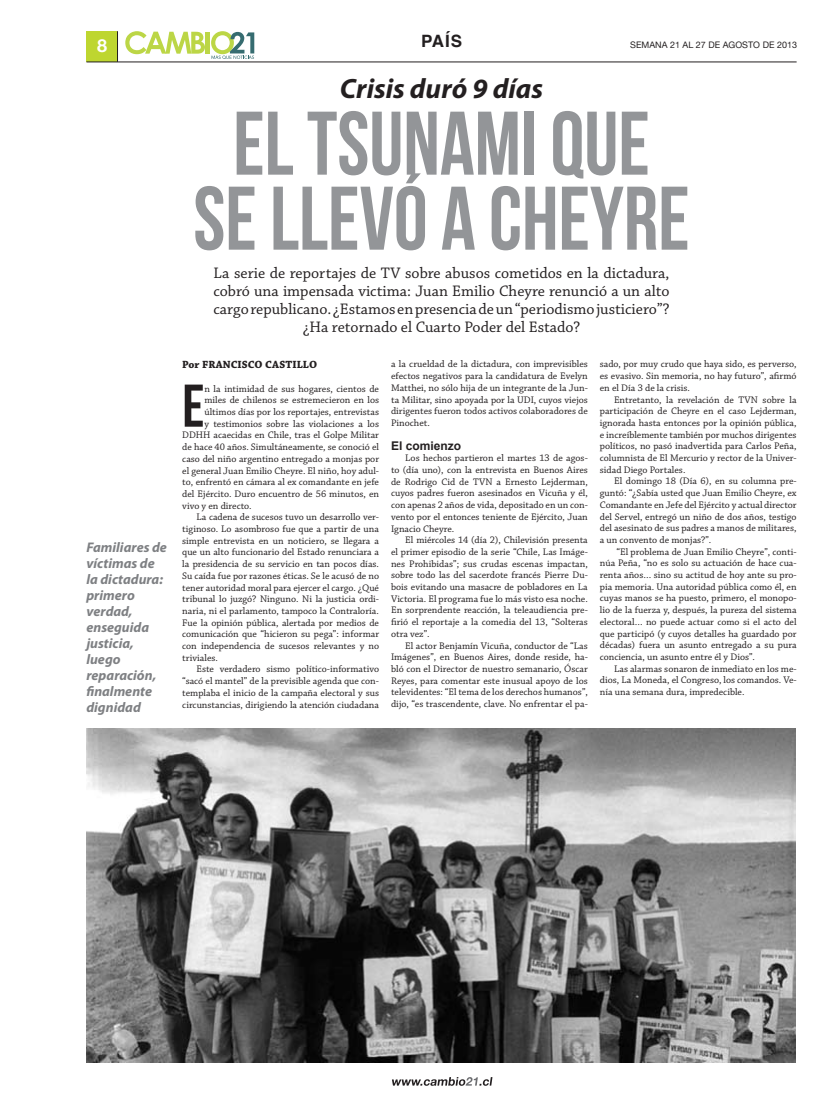
<style>
.page{position:relative;width:825px;height:1117px;background:#fff}
.page>*{position:absolute;margin:0;border:0;box-sizing:border-box;transform-origin:0 0}
.titulo{font:90px "Bebas Neue";color:#939598;scale:.95 1}
.texto_ok{font:60.1px "Bebas Neue";color:#231f20}
.EPIGRAFE{font:italic 700 28px "Myriad Pro";color:#231f20}
.t1{font:18px "Alte Haas Grotesk Bold";color:#fff}
.t2{font:700 17px "Helvetica";color:#231f20}
.bajada{font:16px/18px "Chaparral Pro";color:#231f20;text-align:center}
.Pie_foto_grande{font:italic 700 14px/16px "Myriad Pro";color:#7e8083}
.sub{font:700 12px "Arial";color:#231f20}
.pie_de_firma{font:700 11px "Chaparral Pro";letter-spacing:.005em;color:#231f20}
.texto_ok-2{font:10px/11.7px "Chaparral Pro";color:#231f20;text-align:justify}
.t3{font:9px "Alte Haas Grotesk";color:#231f20}
</style>
<div class="page">
<div style="left:86px;top:31px;width:31px;height:31px;background:#bed630"></div>
<hr style="left:117px;top:31px;width:1px;height:31px;background:#231f20">
<hr style="left:86px;top:61px;width:711px;height:1px;background:#231f20">
<hr style="left:206px;top:32px;width:4px;height:22px;background:#bcd646">
<svg style="left:211px;top:31px;width:43px;height:28px"></svg>
<svg style="left:125px;top:31px;width:80px;height:23px"></svg>
<svg style="left:392px;top:1077px;width:100px;height:9px"></svg>
<img style="left:86px;top:729px;width:709px;height:334px">
<p class="t1" style="left:97px;top:35px;width:12px">8</p>
<p class="t2" style="left:421px;top:27px;width:42px">PAÍS</p>
<p class="t3" style="left:630px;top:39px;width:168px">SEMANA 21 AL 27 DE AGOSTO DE 2013</p>
<p class="Pie_foto_grande" style="left:86px;top:539px;width:82px">Familiares de víctimas de la dictadura: primero verdad, enseguida justicia, luego reparación, finalmente dignidad</p>
<p class="EPIGRAFE" style="left:340px;top:70px;width:205px">Crisis duró 9 días</p>
<p class="titulo" style="left:233px;top:94px;width:440px">EL TSUNAMI QUE</p>
<p class="titulo" style="left:193px;top:169px;width:524px">SE LLEVÓ A CHEYRE</p>
<p class="bajada" style="left:213px;top:265px;width:457px">La serie de reportajes de TV sobre abusos cometidos en la dictadura, cobró una impensada victima: Juan Emilio Cheyre renunció a un alto cargo republicano. ¿Estamos en presencia de un “periodismo justiciero”? ¿Ha retornado el Cuarto Poder del Estado?</p>
<p class="pie_de_firma" style="left:182px;top:358px;width:136px">Por FRANCISCO CASTILLO</p>
<p class="texto_ok" style="left:182px;top:373px;width:24px">E</p>
<p class="texto_ok-2" style="left:204px;top:383px;width:176px">n la intimidad de sus hogares, cientos de</p>
<p class="texto_ok-2" style="left:204px;top:395px;width:176px">miles de chilenos se estremecieron en los</p>
<p class="texto_ok-2" style="left:204px;top:406px;width:176px">últimos días por los reportajes, entrevistas</p>
<p class="texto_ok-2" style="left:204px;top:418px;width:176px">y testimonios sobre las violaciones a los</p>
<p class="texto_ok-2" style="left:182px;top:430px;width:198px">DDHH acaecidas en Chile, tras el Golpe Militar</p>
<p class="texto_ok-2" style="left:182px;top:441px;width:198px">de hace 40 años. Simultáneamente, se conoció el</p>
<p class="texto_ok-2" style="left:182px;top:453px;width:198px">caso del niño argentino entregado a monjas por</p>
<p class="texto_ok-2" style="left:182px;top:465px;width:198px">el general Juan Emilio Cheyre. El niño, hoy adul-</p>
<p class="texto_ok-2" style="left:182px;top:477px;width:198px">to, enfrentó en cámara al ex comandante en jefe</p>
<p class="texto_ok-2" style="left:182px;top:488px;width:198px">del Ejército. Duro encuentro de 56 minutos, en</p>
<p class="texto_ok-2" style="left:182px;top:500px;width:71px">vivo y en directo.</p>
<p class="texto_ok-2" style="left:182px;top:512px;width:198px;text-indent:14px">La cadena de sucesos tuvo un desarrollo ver&shy;tiginoso. Lo asombroso fue que a partir de una simple entrevista en un noticiero, se llegara a que un alto funcionario del Estado renunciara a la presidencia de su servicio en tan pocos días.<br>Su caída fue por razones éticas. Se le acusó de no tener autoridad moral para ejercer el cargo. ¿Qué tribunal lo juzgó? Ninguno. Ni la justicia ordi&shy;naria, ni el parlamento, tampoco la Contraloría.<br>Fue la opinión pública, alertada por medios de comunicación que “hicieron su pega”: informar con independencia de sucesos relevantes y no triviales.</p>
<p class="texto_ok-2" style="left:182px;top:664px;width:198px;text-indent:14px">Este verdadero sismo político-informativo “sacó el mantel” de la previsible agenda que con&shy;templaba el inicio de la campaña electoral y sus circunstancias, dirigiendo la atención ciudadana</p>
<p class="texto_ok-2" style="left:391px;top:359px;width:198px">a la crueldad de la dictadura, con imprevisibles efectos negativos para la candidatura de Evelyn Matthei, no sólo hija de un integrante de la Jun&shy;ta Militar, sino apoyada por la UDI, cuyos viejos dirigentes fueron todos activos colaboradores de Pinochet.</p>
<p class="sub" style="left:391px;top:437px;width:72px">El comienzo</p>
<p class="texto_ok-2" style="left:391px;top:453px;width:198px;text-indent:14px">Los hechos partieron el martes 13 de agos&shy;to (día uno), con la entrevista en Buenos Aires de Rodrigo Cid de TVN a Ernesto Lejderman, cuyos padres fueron asesinados en Vicuña y él, con apenas 2 años de vida, depositado en un con&shy;vento por el entonces teniente de Ejército, Juan Ignacio Cheyre.</p>
<p class="texto_ok-2" style="left:391px;top:535px;width:198px;text-indent:14px">El miércoles 14 (día 2), Chilevisión presenta el primer episodio de la serie “Chile, Las Imáge&shy;nes Prohibidas”; sus crudas escenas impactan, sobre todo las del sacerdote francés Pierre Du&shy;bois evitando una masacre de pobladores en La Victoria. El programa fue lo más visto esa noche.<br>En sorprendente reacción, la teleaudiencia pre&shy;firió el reportaje a la comedia del 13, “Solteras otra vez”.</p>
<p class="texto_ok-2" style="left:391px;top:640px;width:198px;text-indent:14px">El actor Benjamín Vicuña, conductor de “Las Imágenes”, en Buenos Aires, donde reside, ha&shy;bló con el Director de nuestro semanario, Óscar Reyes, para comentar este inusual apoyo de los televidentes: “El tema de los derechos humanos”, dijo, “es trascendente, clave. No enfrentar el pa-</p>
<p class="texto_ok-2" style="left:600px;top:359px;width:198px">sado, por muy crudo que haya sido, es perverso, es evasivo. Sin memoria, no hay futuro”, afirmó en el Día 3 de la crisis.</p>
<p class="texto_ok-2" style="left:600px;top:394px;width:198px;text-indent:14px">Entretanto, la revelación de TVN sobre la participación de Cheyre en el caso Lejderman, ignorada hasta entonces por la opinión pública, e increíblemente también por muchos dirigentes políticos, no pasó inadvertida para Carlos Peña, columnista de El Mercurio y rector de la Univer&shy;sidad Diego Portales.</p>
<p class="texto_ok-2" style="left:600px;top:476px;width:198px;text-indent:14px">El domingo 18 (Día 6), en su columna pre&shy;guntó: “¿Sabía usted que Juan Emilio Cheyre, ex Comandante en Jefe del Ejército y actual director del Servel, entregó un niño de dos años, testigo del asesinato de sus padres a manos de militares, a un convento de monjas?”.</p>
<p class="texto_ok-2" style="left:600px;top:546px;width:198px;text-indent:17px">“El problema de Juan Emilio Cheyre”, conti&shy;núa Peña, “no es solo su actuación de hace cua&shy;renta años… sino su actitud de hoy ante su pro&shy;pia memoria. Una autoridad pública como él, en cuyas manos se ha puesto, primero, el monopo&shy;lio de la fuerza y, después, la pureza del sistema electoral… no puede actuar como si el acto del que participó (y cuyos detalles ha guardado por décadas) fuera un asunto entregado a su pura conciencia, un asunto entre él y Dios”.</p>
<p class="texto_ok-2" style="left:600px;top:663px;width:198px;text-indent:14px">Las alarmas sonaron de inmediato en los me&shy;dios, La Moneda, el Congreso, los comandos. Ve&shy;nía una semana dura, impredecible.</p>
</div>
